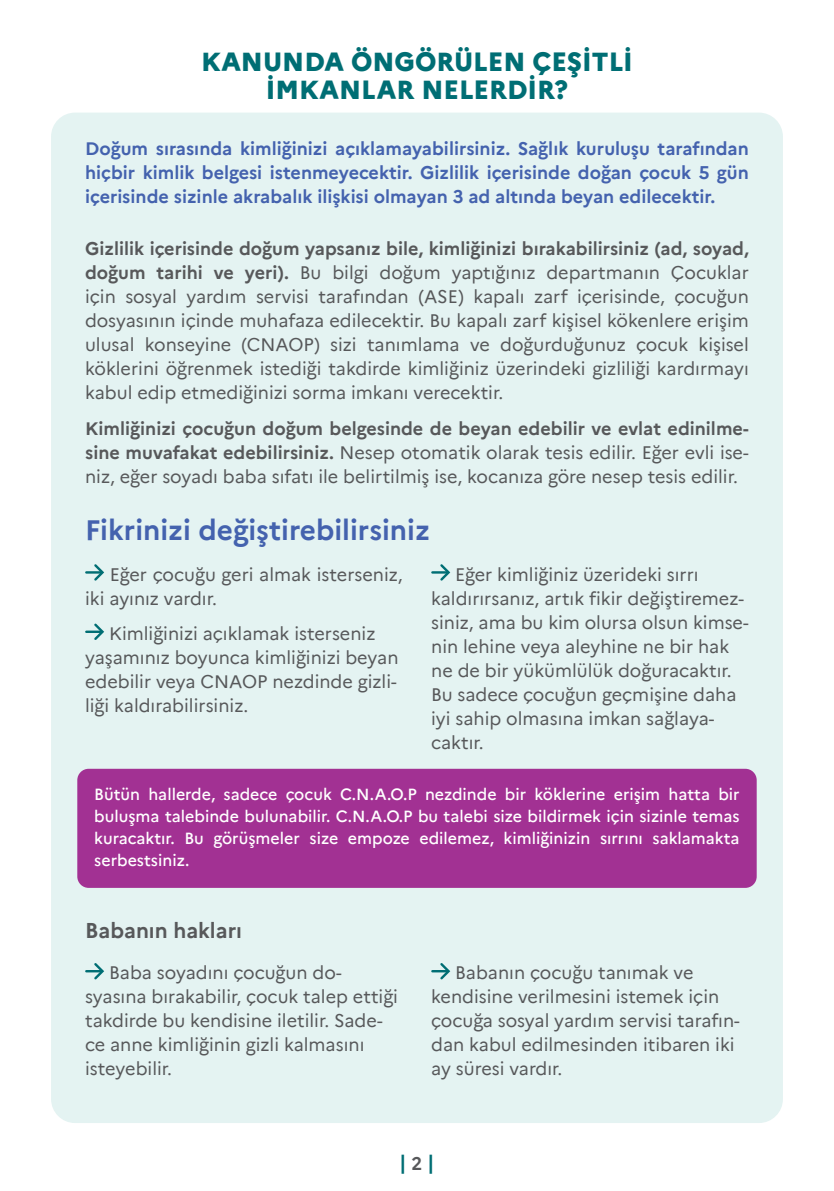
<style>
.page{position:relative;width:834px;height:1191px;background:#fff}
.page>*{position:absolute;margin:0;border:0;box-sizing:border-box;transform-origin:0 0}
.t1{font:700 28px "Marianne";color:#4462ae}
.t2{font:800 26px/28px "Marianne";color:#006e74;text-align:center}
.t3{font:700 21px "Marianne";color:#57585a}
.t4{font:700 20px "Marianne";color:#006e74}
.t5{font:18px/24px "Marianne";color:#57585a}
.t6{font:700 18px/24px "Marianne";color:#4462ae;text-align:justify}
.t7{font:500 16px/22px "Marianne";color:#fff;text-align:justify}
.s1{font-weight:700}
.s2{font-size:18px;color:#57585a}
</style>
<div class="page">
<div style="left:51px;top:113px;width:731px;height:1010px;background:#e4f3f2;border-radius:24px"></div>
<svg style="left:86px;top:564px;width:18px;height:17px"></svg>
<svg style="left:94px;top:623px;width:10px;height:17px"></svg>
<hr style="left:86px;top:630px;width:15px;height:3px;background:#006e74">
<svg style="left:432px;top:564px;width:19px;height:17px"></svg>
<div style="left:77px;top:769px;width:679px;height:119px;background:#a23193;border-radius:11px"></div>
<svg style="left:86px;top:963px;width:18px;height:17px"></svg>
<svg style="left:432px;top:963px;width:19px;height:17px"></svg>
<h2 class="t2" style="left:201px;top:45px;width:433px">KANUNDA ÖNGÖRÜLEN ÇEŞİTLİ<br>İMKANLAR NELERDİR?</h2>
<p class="t6" style="left:85px;top:135px;width:665px">Doğum sırasında kimliğinizi açıklamayabilirsiniz. Sağlık kuruluşu tarafından hiçbir kimlik belgesi istenmeyecektir. Gizlilik içerisinde doğan çocuk 5 gün içerisinde sizinle akrabalık ilişkisi olmayan 3 ad altında beyan edilecektir.</p>
<p class="t5" style="left:85px;top:235px;width:665px;text-align:justify"><span class="s1">Gizlilik içerisinde doğum yapsanız bile, kimliğinizi bırakabilirsiniz (ad, soyad, doğum tarihi ve yeri).</span> Bu bilgi doğum yaptığınız departmanın Çocuklar için sosyal yardım servisi tarafından (ASE) kapalı zarf içerisinde, çocuğun dosyasının içinde muhafaza edilecektir. Bu kapalı zarf kişisel kökenlere erişim ulusal konseyine (CNAOP) sizi tanımlama ve doğurduğunuz çocuk kişisel köklerini öğrenmek istediği takdirde kimliğiniz üzerindeki gizliliği kardırmayı kabul edip etmediğinizi sorma imkanı verecektir.</p>
<p class="t5" style="left:85px;top:415px;width:665px;text-align:justify"><span class="s1">Kimliğinizi çocuğun doğum belgesinde de beyan edebilir ve evlat edinilme&shy;sine muvafakat edebilirsiniz.</span> Nesep otomatik olarak tesis edilir. Eğer evli ise&shy;niz, eğer soyadı baba sıfatı ile belirtilmiş ise, kocanıza göre nesep tesis edilir.</p>
<h3 class="t1" style="left:85px;top:508px;width:346px">Fikrinizi değiştirebilirsiniz</h3>
<p class="t5" style="left:85px;top:561px;width:319px;text-indent:25px">Eğer çocuğu geri almak isterseniz, iki ayınız vardır.</p>
<p class="t5" style="left:85px;top:620px;width:315px;text-indent:24px">Kimliğinizi açıklamak isterseniz yaşamınız boyunca kimliğinizi beyan edebilir veya CNAOP nezdinde gizli&shy;liği kaldırabilirsiniz.</p>
<p class="t5" style="left:431px;top:561px;width:319px;text-indent:24px">Eğer kimliğiniz üzerideki sırrı kaldırırsanız, artık fikir değiştiremez&shy;siniz, ama bu kim olursa olsun kimse&shy;nin lehine veya aleyhine ne bir hak ne de bir yükümlülük doğuracaktır.<br>Bu sadece çocuğun geçmişine daha iyi sahip olmasına imkan sağlaya&shy;caktır.</p>
<p class="t7" style="left:94px;top:782px;width:646px">Bütün hallerde, sadece çocuk C.N.A.O.P nezdinde bir köklerine erişim hatta bir buluşma talebinde bulunabilir. C.N.A.O.P bu talebi size bildirmek için sizinle temas kuracaktır. Bu görüşmeler size empoze edilemez, kimliğinizin sırrını saklamakta serbestsiniz.</p>
<h4 class="t3" style="left:85px;top:914px;width:158px">Babanın hakları</h4>
<p class="t5" style="left:85px;top:959px;width:314px;text-indent:24px">Baba soyadını çocuğun do&shy;syasına bırakabilir, çocuk talep ettiği takdirde bu kendisine iletilir. Sade&shy;ce anne kimliğinin gizli kalmasını isteyebilir.</p>
<p class="t5" style="left:431px;top:959px;width:310px;text-indent:24px">Babanın çocuğu tanımak ve kendisine verilmesini istemek için çocuğa sosyal yardım servisi tarafın&shy;dan kabul edilmesinden itibaren iki ay süresi vardır.</p>
<p class="t4" style="left:399px;top:1147px;width:37px">| <span class="s2">2</span> |</p>
</div>
